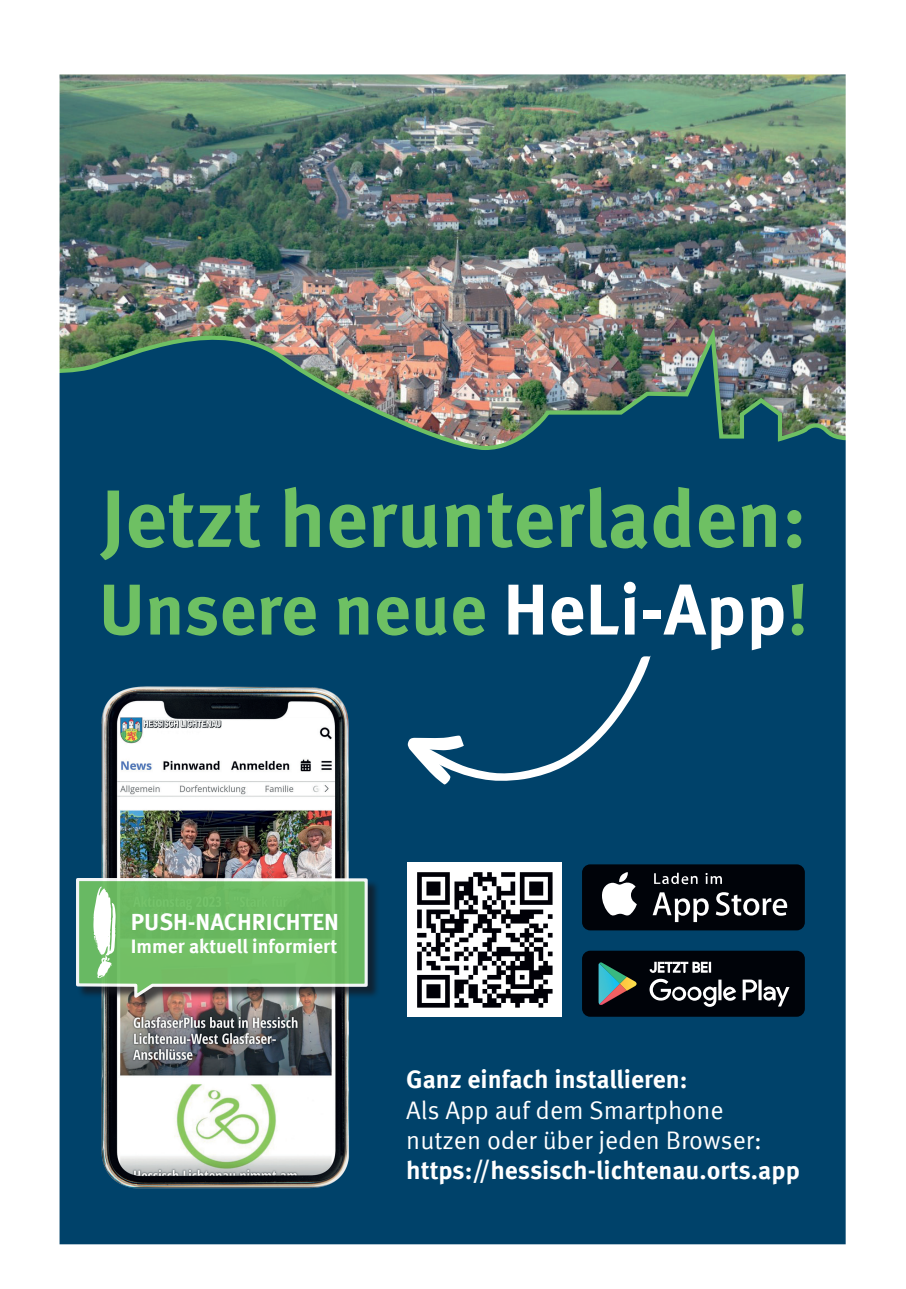
<style>
.page{position:relative;width:906px;height:1289px;background:#fff}
.page>*{position:absolute;margin:0;border:0;box-sizing:border-box;transform-origin:0 0}
.t1{font:700 81px "Meta Pro";color:#6ec063}
.t2{font:79.8px "High Performance Demo";color:#fff}
.t3{font:700 71.7px "Meta Pro";color:#6ec063}
.t4{font:700 25.35px "Meta Pro";color:#fff}
.t5{font:25.35px/30.5px "Meta Pro";color:#fff}
.t6{font:700 23.4px "Meta Pro";color:#fff}
.t7{font:700 19.5px "Meta Pro";color:#fff}
.s1{color:#fff}
</style>
<div class="page">
<img style="left:59px;top:74px;width:787px;height:1171px">
<h1 class="t1" style="left:101px;top:455px;width:707px">Jetzt herunterladen:</h1>
<h3 class="t3" style="left:99px;top:553px;width:711px">Unsere neue <span class="s1">HeLi-App</span>!</h3>
<h2 class="t2" style="left:93px;top:894px;width:32px">!</h2>
<p class="t6" style="left:131px;top:903px;width:210px">PUSH-NACHRICHTEN</p>
<p class="t7" style="left:131px;top:930px;width:208px">Immer aktuell informiert</p>
<p class="t4" style="left:406px;top:1059px;width:283px">Ganz einfach installieren:</p>
<p class="t5" style="left:406px;top:1092px;width:357px">Als App auf dem Smartphone nutzen oder über jeden Browser:</p>
<p class="t4" style="left:406px;top:1150px;width:395px">https://hessisch-lichtenau.orts.app</p>
</div>
